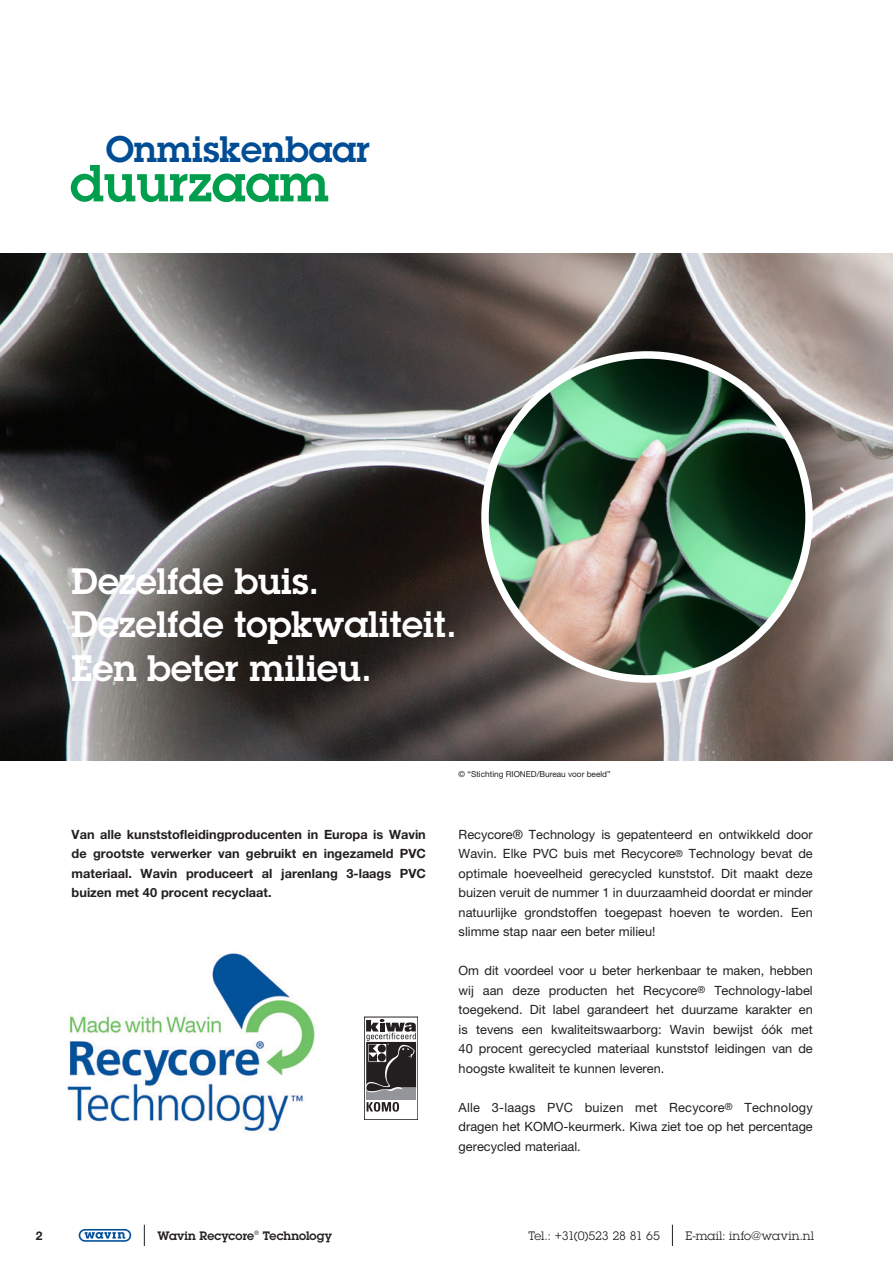
<style>
.page{position:relative;width:893px;height:1263px;background:#fff}
.page>*{position:absolute;margin:0;border:0;box-sizing:border-box;transform-origin:0 0}
.Normaal{font:600 51px "Lubalin Graph Std";color:#009e4d}
.t1{font:600 36px "Lubalin Graph Std";color:#fff}
.Normaal-2{font:600 36px "Lubalin Graph Std";color:#014d95}
.Normaal-3{font:12.75px/19.5px "Helvetica Neue";color:#231f20;text-align:justify}
.Normaal-4{font:700 12.75px/19.5px "Helvetica Neue";color:#231f20;text-align:justify}
.t2{font:600 12px "Lubalin Graph Std";letter-spacing:.005em;color:#231f20}
.t3{font:12px "Lubalin Graph Std";letter-spacing:-.025em;color:#231f20}
.t4{font:12px "Lubalin Graph Std";letter-spacing:.015em;color:#231f20}
.t5{font:700 12px "Helvetica Neue";color:#231f20}
.t6{font:8.25px "Helvetica Neue";color:#231f20}
.s1{font-size:9.75px}
</style>
<div class="page">
<div style="left:79px;top:1229px;width:52px;height:13px;border:2px solid #01529b;border-radius:6px"></div>
<svg style="left:85px;top:1232px;width:40px;height:7px"></svg>
<svg style="left:144px;top:1225px;width:1px;height:21px"></svg>
<img style="left:0;top:254px;width:893px;height:506px">
<img style="left:485px;top:355px;width:324px;height:324px;border-radius:162px">
<div style="left:481px;top:351px;width:332px;height:332px;border:8px solid #fff;border-radius:50%"></div>
<img style="left:67px;top:953px;width:248px;height:178px">
<div style="left:366px;top:1087px;width:50px;height:12px;background:#939598"></div>
<svg style="left:367px;top:1102px;width:32px;height:10px"></svg>
<div style="left:364px;top:1017px;width:54px;height:103px;border:1px solid #231f20"></div>
<svg style="left:366px;top:1019px;width:50px;height:73px"></svg>
<svg style="left:672px;top:1225px;width:1px;height:21px"></svg>
<p class="Normaal-2" style="left:106px;top:126px;width:266px">Onmiskenbaar</p>
<p class="Normaal" style="left:70px;top:150px;width:261px">duurzaam</p>
<p class="t1" style="left:72px;top:558px;width:249px">Dezelfde buis.</p>
<p class="t1" style="left:72px;top:601px;width:387px">Dezelfde topkwaliteit.</p>
<p class="t1" style="left:72px;top:644px;width:302px">Een beter milieu.</p>
<p class="Normaal-4" style="left:72px;top:824px;width:356px">Van alle kunststofleidingproducenten in Europa is Wavin de grootste verwerker van gebruikt en ingezameld PVC materiaal. Wavin produceert al jarenlang 3-laags PVC buizen met 40 procent recyclaat.</p>
<p class="t5" style="left:36px;top:1228px;width:8px">2</p>
<p class="t2" style="left:157px;top:1227px;width:176px">Wavin Recycore<sup>®</sup> Technology</p>
<p class="t6" style="left:459px;top:769px;width:154px">© “Stichting RIONED/Bureau voor beeld”</p>
<p class="Normaal-3" style="left:459px;top:824px;width:356px">Recycore® Technology is gepatenteerd en ontwikkeld door Wavin. Elke PVC buis met Recycore<span class="s1">®</span> Technology bevat de optimale hoeveelheid gerecycled kunststof. Dit maakt deze buizen veruit de nummer 1 in duurzaamheid doordat er minder natuurlijke grondstoffen toegepast hoeven te worden. Een slimme stap naar een beter milieu!</p>
<p class="Normaal-3" style="left:459px;top:961px;width:356px">Om dit voordeel voor u beter herkenbaar te maken, hebben wij aan deze producten het Recycore<span class="s1">®</span> Technology-label toegekend. Dit label garandeert het duurzame karakter en is tevens een kwaliteitswaarborg: Wavin bewijst óók met 40 procent gerecycled materiaal kunststof leidingen van de hoogste kwaliteit te kunnen leveren.</p>
<p class="Normaal-3" style="left:459px;top:1097px;width:356px">Alle 3-laags PVC buizen met Recycore<span class="s1">®</span> Technology dragen het KOMO-keurmerk. Kiwa ziet toe op het percentage gerecycled materiaal.</p>
<p class="t3" style="left:528px;top:1228px;width:133px">Tel.: +31(0)523 28 81 65</p>
<p class="t4" style="left:685px;top:1228px;width:130px">E-mail: info@wavin.nl</p>
</div>
